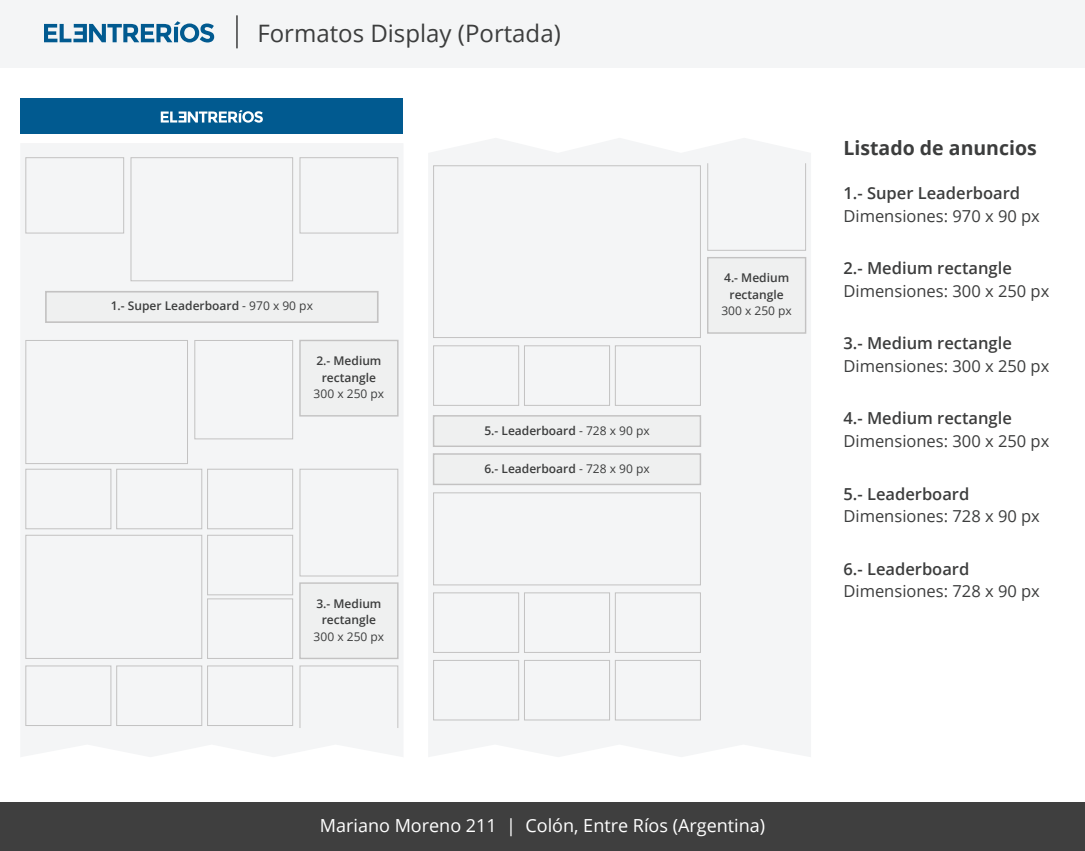
<style>
.page{position:relative;width:1085px;height:851px;background:#fff}
.page>*{position:absolute;margin:0;border:0;box-sizing:border-box;transform-origin:0 0}
.t1{font:24px "Open Sans";color:#3c3d3d}
.t2{font:700 19.5px "Open Sans";color:#3c3d3d}
.t3{font:18px "Open Sans";color:#fff}
.t4{font:16.5px "Open Sans";color:#3c3d3d}
.t5{font:600 16.5px "Open Sans";color:#3c3d3d}
.t6{font:600 12px/16.5px "Open Sans";color:#3c3d3d;text-align:center}
.t7{font:12px "Open Sans";color:#3c3d3d}
.s1{font-weight:400}
</style>
<div class="page">
<div style="left:20px;top:99px;width:383px;height:35px;background:#015a90"></div>
<div style="left:21px;top:144px;width:382px;height:613px;background:#f4f5f6"></div>
<div style="left:25px;top:469px;width:86px;height:60px;border:1px solid #c3c2c2"></div>
<div style="left:25px;top:535px;width:177px;height:123px;border:1px solid #c3c2c2"></div>
<div style="left:116px;top:469px;width:86px;height:60px;border:1px solid #c3c2c2"></div>
<div style="left:207px;top:469px;width:86px;height:60px;border:1px solid #c3c2c2"></div>
<div style="left:25px;top:665px;width:86px;height:60px;border:1px solid #c3c2c2"></div>
<div style="left:116px;top:665px;width:86px;height:60px;border:1px solid #c3c2c2"></div>
<div style="left:207px;top:665px;width:86px;height:60px;border:1px solid #c3c2c2"></div>
<div style="left:207px;top:535px;width:86px;height:60px;border:1px solid #c3c2c2"></div>
<div style="left:207px;top:598px;width:86px;height:60px;border:1px solid #c3c2c2"></div>
<div style="left:299px;top:469px;width:99px;height:107px;border:1px solid #c3c2c2"></div>
<div style="left:299px;top:665px;width:99px;height:63px;border:1px solid #c3c2c2"></div>
<div style="left:131px;top:157px;width:162px;height:124px;border:1px solid #c3c2c2"></div>
<div style="left:299px;top:157px;width:99px;height:76px;border:1px solid #c3c2c2"></div>
<div style="left:25px;top:157px;width:99px;height:76px;border:1px solid #c3c2c2"></div>
<div style="left:25px;top:340px;width:163px;height:124px;border:1px solid #c3c2c2"></div>
<div style="left:299px;top:340px;width:99px;height:76px;background:#eff0f0;border:1px solid #c3c2c2"></div>
<div style="left:194px;top:340px;width:99px;height:99px;border:1px solid #c3c2c2"></div>
<div style="left:0;top:802px;width:1084px;height:48px;background:#3f3f3f"></div>
<div style="left:0;top:0;width:1084px;height:68px;background:#f4f5f6"></div>
<hr style="left:236px;top:15px;width:2px;height:33px;background:#3c3d3d">
<svg style="left:44px;top:21px;width:170px;height:21px"></svg>
<svg style="left:161px;top:110px;width:102px;height:13px"></svg>
<div style="left:429px;top:138px;width:382px;height:619px;background:#f4f5f6"></div>
<div style="left:433px;top:345px;width:86px;height:60px;border:1px solid #c3c2c2"></div>
<div style="left:524px;top:345px;width:85px;height:60px;border:1px solid #c3c2c2"></div>
<div style="left:615px;top:345px;width:85px;height:60px;border:1px solid #c3c2c2"></div>
<div style="left:433px;top:592px;width:86px;height:60px;border:1px solid #c3c2c2"></div>
<div style="left:524px;top:592px;width:85px;height:60px;border:1px solid #c3c2c2"></div>
<div style="left:615px;top:592px;width:85px;height:60px;border:1px solid #c3c2c2"></div>
<div style="left:433px;top:660px;width:86px;height:60px;border:1px solid #c3c2c2"></div>
<div style="left:524px;top:660px;width:85px;height:60px;border:1px solid #c3c2c2"></div>
<div style="left:615px;top:660px;width:85px;height:60px;border:1px solid #c3c2c2"></div>
<div style="left:433px;top:165px;width:267px;height:173px;border:1px solid #c3c2c2"></div>
<div style="left:433px;top:492px;width:267px;height:93px;border:1px solid #c3c2c2"></div>
<div style="left:707px;top:163px;width:98px;height:87px;border:1px solid #c3c2c2"></div>
<div style="left:707px;top:257px;width:99px;height:77px;background:#eff0f0;border:1px solid #c3c2c2"></div>
<div style="left:299px;top:582px;width:99px;height:77px;background:#eff0f0;border:1px solid #c3c2c2"></div>
<div style="left:45px;top:291px;width:333px;height:32px;background:#eff0f0;border:2px solid #c3c2c2"></div>
<div style="left:433px;top:415px;width:268px;height:32px;background:#eff0f0;border:1px solid #c3c2c2"></div>
<div style="left:433px;top:453px;width:268px;height:32px;background:#eff0f0;border:1px solid #c3c2c2"></div>
<h1 class="t1" style="left:257px;top:17px;width:305px">Formatos Display (Portada)</h1>
<p class="t6" style="left:111px;top:297px;width:204px">1.- Super Leaderboard <span class="s1">- 970 x 90 px</span></p>
<p class="t6" style="left:316px;top:352px;width:67px">2.- Medium rectangle</p>
<p class="t7" style="left:313px;top:385px;width:72px">300 x 250 px</p>
<p class="t6" style="left:316px;top:594px;width:67px">3.- Medium rectangle</p>
<p class="t7" style="left:313px;top:628px;width:72px">300 x 250 px</p>
<p class="t6" style="left:484px;top:421px;width:167px">5.- Leaderboard <span class="s1">- 728 x 90 px</span></p>
<p class="t6" style="left:484px;top:459px;width:167px">6.- Leaderboard <span class="s1">- 728 x 90 px</span></p>
<p class="t6" style="left:724px;top:269px;width:67px">4.- Medium rectangle</p>
<p class="t7" style="left:721px;top:302px;width:72px">300 x 250 px</p>
<h2 class="t2" style="left:843px;top:134px;width:195px">Listado de anuncios</h2>
<h3 class="t5" style="left:843px;top:182px;width:178px">1.- Super Leaderboard</h3>
<h3 class="t4" style="left:843px;top:204px;width:198px">Dimensiones: 970 x 90 px</h3>
<h3 class="t5" style="left:843px;top:257px;width:170px">2.- Medium rectangle</h3>
<h3 class="t4" style="left:843px;top:279px;width:207px">Dimensiones: 300 x 250 px</h3>
<h3 class="t5" style="left:843px;top:332px;width:170px">3.- Medium rectangle</h3>
<h3 class="t4" style="left:843px;top:354px;width:207px">Dimensiones: 300 x 250 px</h3>
<h3 class="t5" style="left:843px;top:407px;width:170px">4.- Medium rectangle</h3>
<h3 class="t4" style="left:843px;top:429px;width:207px">Dimensiones: 300 x 250 px</h3>
<h3 class="t5" style="left:843px;top:482px;width:127px">5.- Leaderboard</h3>
<h3 class="t4" style="left:843px;top:504px;width:198px">Dimensiones: 728 x 90 px</h3>
<h3 class="t5" style="left:843px;top:557px;width:127px">6.- Leaderboard</h3>
<h3 class="t4" style="left:843px;top:579px;width:198px">Dimensiones: 728 x 90 px</h3>
<h3 class="t3" style="left:320px;top:813px;width:446px">Mariano Moreno 211 | Colón, Entre Ríos (Argentina)</h3>
</div>
